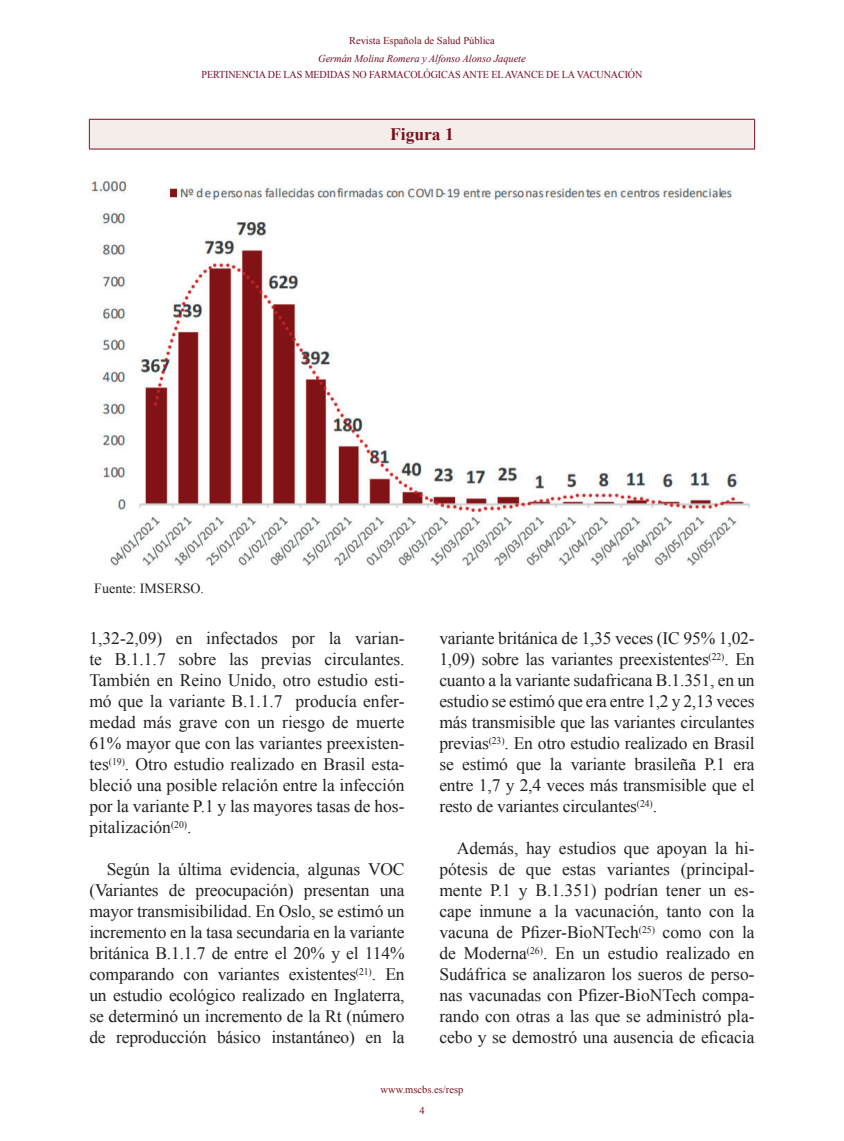
<style>
.page{position:relative;width:844px;height:1141px;background:#fff}
.page>*{position:absolute;margin:0;border:0;box-sizing:border-box;transform-origin:0 0}
.t1{font:17.5px/21px "Times New Roman";letter-spacing:-.005em;color:#231f20;text-align:justify}
.t2{font:700 17.5px "Times New Roman";color:#79101e}
.t3{font:14px "Times New Roman";color:#231f20}
.t4{font:10.5px "Times New Roman";letter-spacing:-.01em;color:#730b23;scale:.96 1}
.t5{font:10.5px "Times New Roman";color:#79101e}
.t6{font:italic 10.5px "Times New Roman";letter-spacing:-.01em;color:#730b23}
</style>
<div class="page">
<div style="left:89px;top:119px;width:665px;height:30px;background:#f4edea"></div>
<hr style="left:89px;top:119px;width:1px;height:30px;background:#79101e">
<hr style="left:754px;top:119px;width:1px;height:30px;background:#79101e">
<hr style="left:89px;top:119px;width:665px;height:1px;background:#79101e">
<hr style="left:89px;top:149px;width:665px;height:1px;background:#79101e">
<img style="left:91px;top:179px;width:659px;height:388px">
<p class="t5" style="left:349px;top:34px;width:147px">Revista Española de Salud Pública</p>
<p class="t6" style="left:318px;top:52px;width:209px">Germán Molina Romera y Alfonso Alonso Jaquete</p>
<p class="t4" style="left:201px;top:68px;width:460px">PERTINENCIA DE LAS MEDIDAS NO FARMACOLÓGICAS ANTE EL AVANCE DE LA VACUNACIÓN</p>
<p class="t2" style="left:390px;top:122px;width:65px">Figura 1</p>
<p class="t3" style="left:94px;top:578px;width:111px">Fuente: IMSERSO.</p>
<p class="t1" style="left:89px;top:628px;width:317px">1,32-2,09) en infectados por la varian&shy;te B.1.1.7 sobre las previas circulantes.<br>También en Reino Unido, otro estudio esti&shy;mó que la variante B.1.1.7 producía enfer&shy;medad más grave con un riesgo de muerte 61% mayor que con las variantes preexisten&shy;tes<sup>(19)</sup>. Otro estudio realizado en Brasil esta&shy;bleció una posible relación entre la infección por la variante P.1 y las mayores tasas de hos&shy;pitalización<sup>(20)</sup>.</p>
<p class="t1" style="left:89px;top:859px;width:317px;text-indent:17px">Según la última evidencia, algunas VOC (Variantes de preocupación) presentan una mayor transmisibilidad. En Oslo, se estimó un incremento en la tasa secundaria en la variante británica B.1.1.7 de entre el 20% y el 114% comparando con variantes existentes<sup>(21)</sup>. En un estudio ecológico realizado en Inglaterra, se determinó un incremento de la Rt (número de reproducción básico instantáneo) en la</p>
<p class="t1" style="left:439px;top:628px;width:317px">variante británica de 1,35 veces (IC 95% 1,02- 1,09) sobre las variantes preexistentes<sup>(22)</sup>. En cuanto a la variante sudafricana B.1.351, en un estudio se estimó que era entre 1,2 y 2,13 veces más transmisible que las variantes circulantes previas<sup>(23)</sup>. En otro estudio realizado en Brasil se estimó que la variante brasileña P.1 era entre 1,7 y 2,4 veces más transmisible que el resto de variantes circulantes<sup>(24)</sup>.</p>
<p class="t1" style="left:439px;top:838px;width:317px;text-indent:17px">Además, hay estudios que apoyan la hi&shy;pótesis de que estas variantes (principal&shy;mente P.1 y B.1.351) podrían tener un es&shy;cape inmune a la vacunación, tanto con la vacuna de Pfizer-BioNTech<sup>(25)</sup> como con la de Moderna<sup>(26)</sup>. En un estudio realizado en Sudáfrica se analizaron los sueros de perso&shy;nas vacunadas con Pfizer-BioNTech compa&shy;rando con otras a las que se administró pla&shy;cebo y se demostró una ausencia de eficacia</p>
<p class="t5" style="left:380px;top:1082px;width:84px">www.mscbs.es/resp</p>
<p class="t5" style="left:419px;top:1103px;width:7px">4</p>
</div>
